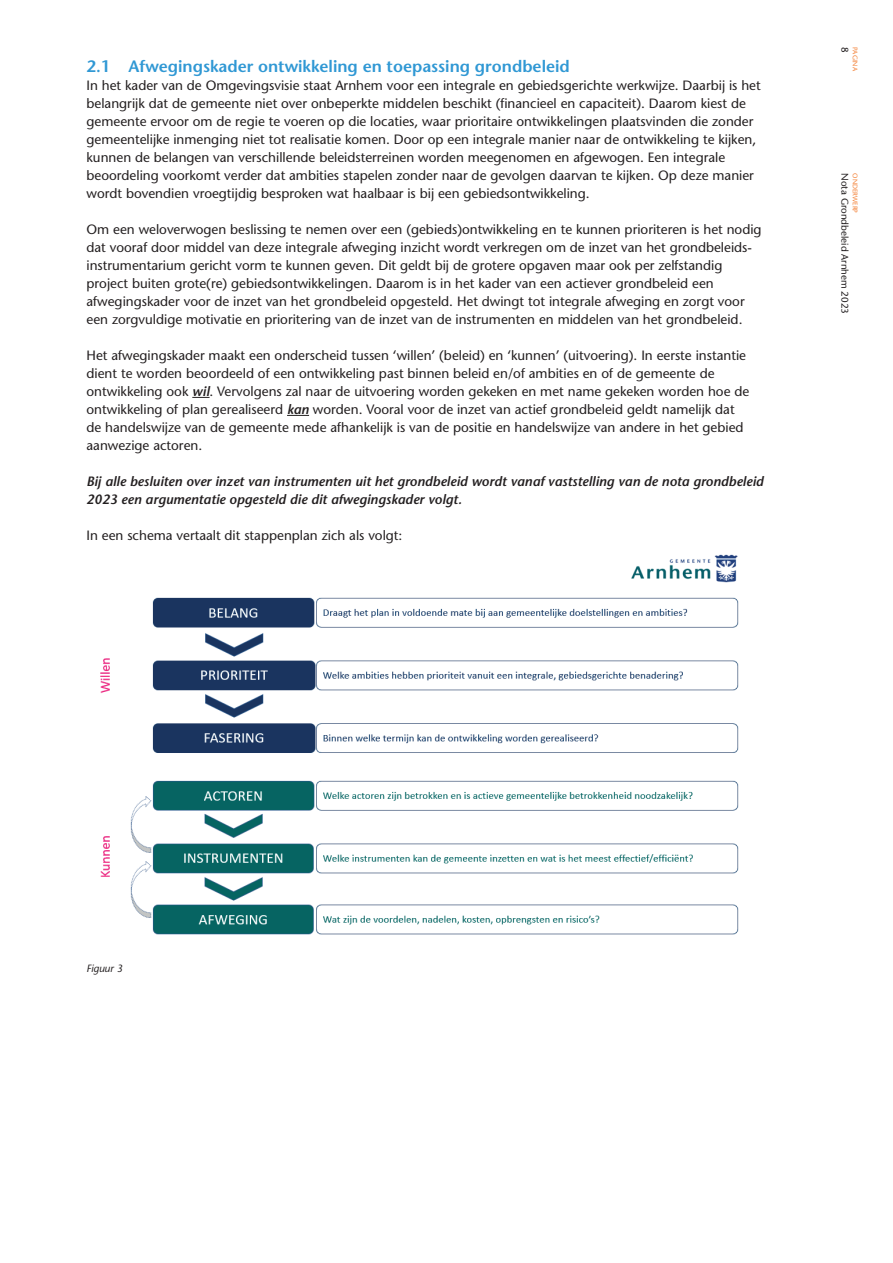
<style>
.page{position:relative;width:893px;height:1263px;background:#fff}
.page>*{position:absolute;margin:0;border:0;box-sizing:border-box;transform-origin:0 0}
.t1{font:600 16.5px "Stone Sans";color:#3098d4}
.t2{font:13.5px/18px "Stone Sans";color:#231f20}
.t3{font:italic 600 13.5px/18px "Stone Sans";color:#231f20}
.t4{font:italic 10.5px "Stone Sans";color:#231f20}
.t5{font:9.75px "Stone Sans";color:#231f20}
.t6{font:6.75px "Stone Sans";color:#f48238}
.s1{font-weight:600;font-style:italic}
</style>
<div class="page">
<img style="left:100px;top:554px;width:639px;height:381px">
<svg style="left:192px;top:397px;width:18px;height:1px"></svg>
<svg style="left:287px;top:415px;width:22px;height:1px"></svg>
<p class="t1" style="left:87px;top:56px;width:485px">2.1 Afwegingskader ontwikkeling en toepassing grondbeleid</p>
<p class="t2" style="left:87px;top:76px;width:676px">In het kader van de Omgevingsvisie staat Arnhem voor een integrale en gebiedsgerichte werkwijze. Daarbij is het belangrijk dat de gemeente niet over onbeperkte middelen beschikt (financieel en capaciteit). Daarom kiest de gemeente ervoor om de regie te voeren op die locaties, waar prioritaire ontwikkelingen plaatsvinden die zonder gemeentelijke inmenging niet tot realisatie komen. Door op een integrale manier naar de ontwikkeling te kijken, kunnen de belangen van verschillende beleidsterreinen worden meegenomen en afgewogen. Een integrale beoordeling voorkomt verder dat ambities stapelen zonder naar de gevolgen daarvan te kijken. Op deze manier wordt bovendien vroegtijdig besproken wat haalbaar is bij een gebiedsontwikkeling.</p>
<p class="t2" style="left:87px;top:220px;width:677px">Om een weloverwogen beslissing te nemen over een (gebieds)ontwikkeling en te kunnen prioriteren is het nodig dat vooraf door middel van deze integrale afweging inzicht wordt verkregen om de inzet van het grondbeleids&shy;instrumentarium gericht vorm te kunnen geven. Dit geldt bij de grotere opgaven maar ook per zelfstandig project buiten grote(re) gebiedsontwikkelingen. Daarom is in het kader van een actiever grondbeleid een afwegingskader voor de inzet van het grondbeleid opgesteld. Het dwingt tot integrale afweging en zorgt voor een zorgvuldige motivatie en prioritering van de inzet van de instrumenten en middelen van het grondbeleid.</p>
<p class="t2" style="left:87px;top:346px;width:664px">Het afwegingskader maakt een onderscheid tussen ‘willen’ (beleid) en ‘kunnen’ (uitvoering). In eerste instantie dient te worden beoordeeld of een ontwikkeling past binnen beleid en/of ambities en of de gemeente de ontwikkeling ook <span class="s1">wil</span>. Vervolgens zal naar de uitvoering worden gekeken en met name gekeken worden hoe de ontwikkeling of plan gerealiseerd <span class="s1">kan</span> worden. Vooral voor de inzet van actief grondbeleid geldt namelijk dat de handelswijze van de gemeente mede afhankelijk is van de positie en handelswijze van andere in het gebied aanwezige actoren.</p>
<p class="t3" style="left:87px;top:472px;width:678px">Bij alle besluiten over inzet van instrumenten uit het grondbeleid wordt vanaf vaststelling van de nota grondbeleid<br>2023 een argumentatie opgesteld die dit afwegingskader volgt.</p>
<p class="t2" style="left:87px;top:526px;width:317px">In een schema vertaalt dit stappenplan zich als volgt:</p>
<p class="t5" style="left:851px;top:47px;width:7px;rotate:90deg">8</p>
<p class="t6" style="left:859px;top:47px;width:25px;rotate:90deg">PAGINA</p>
<p class="t5" style="left:851px;top:173px;width:142px;rotate:90deg">Nota Grondbeleid Arnhem 2023</p>
<p class="t6" style="left:859px;top:173px;width:41px;rotate:90deg">ONDERWERP</p>
<p class="t4" style="left:87px;top:962px;width:38px">Figuur 3</p>
</div>
